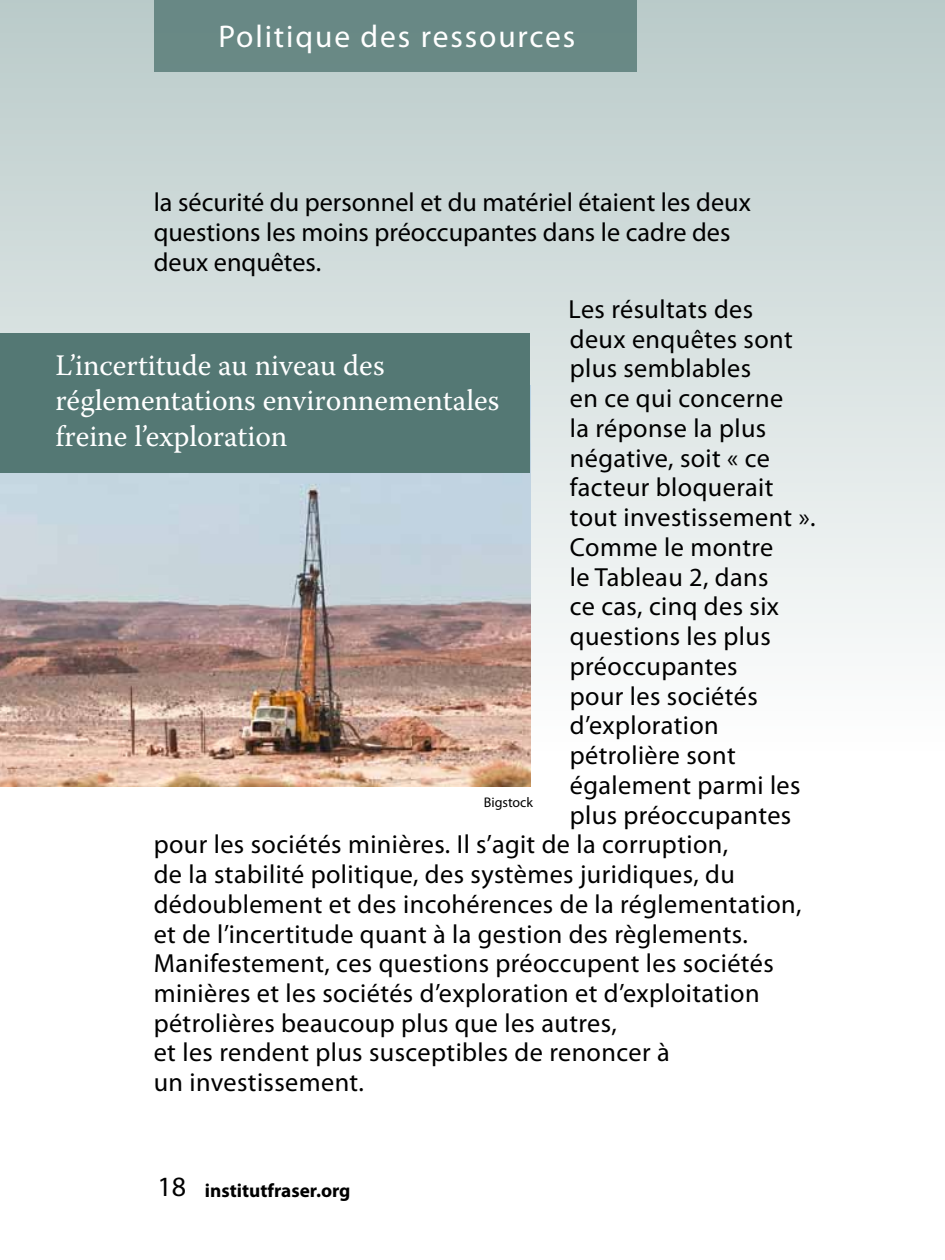
<style>
.page{position:relative;width:945px;height:1260px;background:#fff}
.page>*{position:absolute;margin:0;border:0;box-sizing:border-box;transform-origin:0 0}
.t1{font:31.5px "Myriad Pro";letter-spacing:.06em;color:#fff}
.t2{font:29.75px/35.7px "Warnock Pro";color:#fff}
.t3{font:26.25px/29.8px "Myriad Pro";letter-spacing:.015em;color:#000}
.t4{font:700 19.25px "Myriad Pro";color:#000}
.t5{font:14px "Myriad Pro";color:#000}
.s1{font-weight:400;font-size:28px}
</style>
<div class="page">
<div style="left:0;top:0;width:945px;height:1260px;background:linear-gradient(to bottom,#c4d3d2,#fff)"></div>
<img style="left:0;top:386px;width:530px;height:400px">
<div style="left:0;top:333px;width:529px;height:139px;background:#547874"></div>
<div style="left:154px;top:0;width:483px;height:72px;background:#698985"></div>
<p class="t1" style="left:218px;top:17px;width:359px">Politique des ressources</p>
<p class="t3" style="left:154px;top:187px;width:599px">la sécurité du personnel et du matériel étaient les deux questions les moins préoccupantes dans le cadre des deux enquêtes.</p>
<p class="t3" style="left:569px;top:294px;width:186px">Les résultats des</p>
<p class="t3" style="left:570px;top:324px;width:224px">deux enquêtes sont</p>
<p class="t3" style="left:570px;top:353px;width:183px">plus semblables</p>
<p class="t3" style="left:570px;top:383px;width:215px">en ce qui concerne</p>
<p class="t3" style="left:570px;top:413px;width:198px">la réponse la plus</p>
<p class="t3" style="left:570px;top:443px;width:202px">négative, soit « ce</p>
<p class="t3" style="left:570px;top:472px;width:205px">facteur bloquerait</p>
<p class="t3" style="left:570px;top:502px;width:247px">tout investissement ».</p>
<p class="t3" style="left:570px;top:532px;width:205px">Comme le montre</p>
<p class="t3" style="left:570px;top:562px;width:200px">le Tableau 2, dans</p>
<p class="t3" style="left:570px;top:591px;width:211px">ce cas, cinq des six</p>
<p class="t3" style="left:570px;top:621px;width:202px">questions les plus</p>
<p class="t3" style="left:570px;top:651px;width:169px">préoccupantes</p>
<p class="t3" style="left:570px;top:680px;width:189px">pour les sociétés</p>
<p class="t3" style="left:570px;top:710px;width:150px">d’exploration</p>
<p class="t3" style="left:570px;top:740px;width:167px">pétrolière sont</p>
<p class="t3" style="left:570px;top:770px;width:232px">également parmi les</p>
<p class="t3" style="left:570px;top:799px;width:223px">plus préoccupantes</p>
<p class="t3" style="left:154px;top:829px;width:576px">pour les sociétés minières. Il s’agit de la corruption,</p>
<p class="t3" style="left:154px;top:859px;width:583px">de la stabilité politique, des systèmes juridiques, du</p>
<p class="t3" style="left:154px;top:889px;width:649px">dédoublement et des incohérences de la réglementation,</p>
<p class="t3" style="left:154px;top:918px;width:596px">et de l’incertitude quant à la gestion des règlements.</p>
<p class="t3" style="left:154px;top:948px;width:622px">Manifestement, ces questions préoccupent les sociétés</p>
<p class="t3" style="left:154px;top:978px;width:607px">minières et les sociétés d’exploration et d’exploitation</p>
<p class="t3" style="left:154px;top:1008px;width:465px">pétrolières beaucoup plus que les autres,</p>
<p class="t3" style="left:154px;top:1037px;width:517px">et les rendent plus susceptibles de renoncer à</p>
<p class="t3" style="left:154px;top:1067px;width:212px">un investissement.</p>
<p class="t2" style="left:55px;top:347px;width:446px">L’incertitude au niveau des réglementations environnementales freine l’exploration</p>
<p class="t5" style="left:484px;top:793px;width:51px">Bigstock</p>
<p class="t4" style="left:158px;top:1178px;width:195px"><span class="s1">18</span> institutfraser.org</p>
</div>
